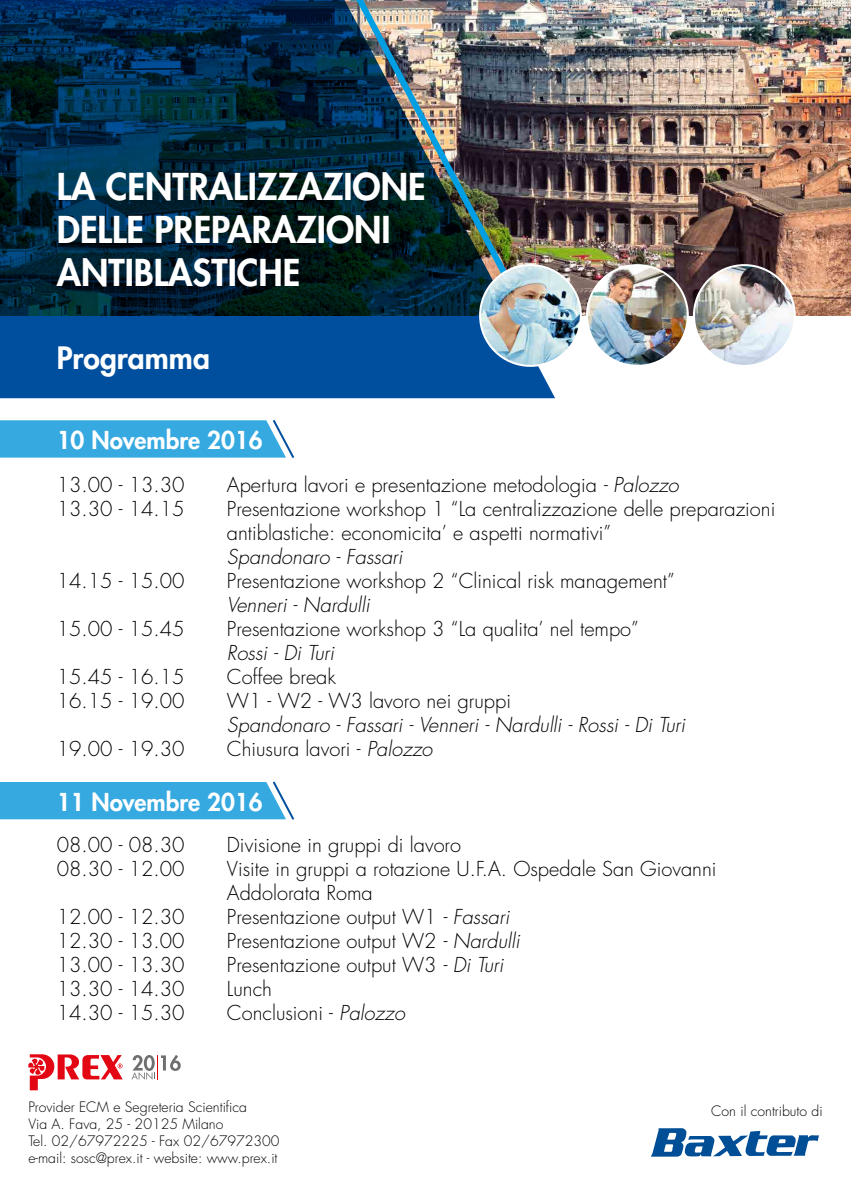
<style>
.page{position:relative;width:851px;height:1191px;background:#fff}
.page>*{position:absolute;margin:0;border:0;box-sizing:border-box;transform-origin:0 0}
.t1{font:800 36px/43.2px "Futura Std";color:#fff}
.t2{font:800 30px "Futura Std";color:#fff}
.t3{font:800 24px "Futura Std";color:#fff}
.t4{font:300 20px/24px "Futura Std";color:#000}
.t5{font:italic 300 20px "Futura Std";color:#000}
.t6{font:300 14px/16.8px "Futura Std";color:#000}
.s1{font-style:italic}
</style>
<div class="page">
<img style="left:555px;top:0;width:295px;height:315px">
<svg style="left:0;top:0;width:555px;height:398px;background:#033358"></svg>
<img style="left:323px;top:0;width:215px;height:331px">
<img style="left:693px;top:265px;width:101px;height:101px;border-radius:50px">
<div style="left:692px;top:264px;width:103px;height:103px;border:2px solid #fff;border-radius:50%"></div>
<img style="left:587px;top:265px;width:100px;height:101px;border-radius:50px">
<div style="left:586px;top:264px;width:102px;height:103px;border:2px solid #fff;border-radius:50%"></div>
<img style="left:480px;top:265px;width:100px;height:101px;border-radius:50px">
<div style="left:479px;top:264px;width:102px;height:103px;border:2px solid #fff;border-radius:50%"></div>
<svg style="left:28px;top:1054px;width:95px;height:36px"></svg>
<svg style="left:131px;top:1055px;width:50px;height:24px"></svg>
<svg style="left:651px;top:1128px;width:167px;height:28px"></svg>
<svg style="left:0;top:420px;width:295px;height:38px;background:#44aee2"></svg>
<svg style="left:0;top:781px;width:295px;height:39px;background:#48b0e3"></svg>
<h1 class="t1" style="left:57px;top:165px;width:370px">LA CENTRALIZZAZIONE<br>DELLE PREPARAZIONI<br>ANTIBLASTICHE</h1>
<h2 class="t2" style="left:57px;top:339px;width:155px">Programma</h2>
<p class="t3" style="left:57px;top:425px;width:207px">10 Novembre 2016</p>
<p class="t4" style="left:57px;top:473px;width:129px">13.00 - 13.30</p>
<p class="t4" style="left:227px;top:473px;width:453px">Apertura lavori e presentazione metodologia <span class="s1">- Palozzo</span></p>
<p class="t4" style="left:57px;top:497px;width:129px">13.30 - 14.15</p>
<p class="t4" style="left:227px;top:497px;width:550px">Presentazione workshop 1 “La centralizzazione delle preparazioni antiblastiche: economicita’ e aspetti normativi”</p>
<p class="t5" style="left:227px;top:544px;width:177px">Spandonaro - Fassari</p>
<p class="t4" style="left:57px;top:569px;width:129px">14.15 - 15.00</p>
<p class="t4" style="left:227px;top:569px;width:449px">Presentazione workshop 2 “Clinical risk management”</p>
<p class="t5" style="left:227px;top:592px;width:144px">Venneri - Nardulli</p>
<p class="t4" style="left:57px;top:617px;width:129px">15.00 - 15.45</p>
<p class="t4" style="left:227px;top:617px;width:413px">Presentazione workshop 3 “La qualita’ nel tempo”</p>
<p class="t5" style="left:227px;top:640px;width:109px">Rossi - Di Turi</p>
<p class="t4" style="left:57px;top:665px;width:129px">15.45 - 16.15</p>
<p class="t4" style="left:227px;top:665px;width:111px">Coffee break</p>
<p class="t4" style="left:57px;top:689px;width:129px">16.15 - 19.00</p>
<p class="t4" style="left:227px;top:689px;width:285px">W1 - W2 - W3 lavoro nei gruppi</p>
<p class="t5" style="left:227px;top:712px;width:459px">Spandonaro - Fassari - Venneri - Nardulli - Rossi - Di Turi</p>
<p class="t4" style="left:57px;top:737px;width:129px">19.00 - 19.30</p>
<p class="t4" style="left:227px;top:737px;width:207px">Chiusura lavori - <span class="s1">Palozzo</span></p>
<p class="t3" style="left:57px;top:786px;width:207px">11 Novembre 2016</p>
<p class="t4" style="left:57px;top:833px;width:129px">08.00 - 08.30</p>
<p class="t4" style="left:227px;top:833px;width:236px">Divisione in gruppi di lavoro</p>
<p class="t4" style="left:57px;top:857px;width:129px">08.30 - 12.00</p>
<p class="t4" style="left:227px;top:857px;width:491px">Visite in gruppi a rotazione U.F.A. Ospedale San Giovanni<br>Addolorata Roma</p>
<p class="t4" style="left:57px;top:905px;width:129px">12.00 - 12.30</p>
<p class="t4" style="left:227px;top:905px;width:284px">Presentazione output W1 <span class="s1">- Fassari</span></p>
<p class="t4" style="left:57px;top:929px;width:129px">12.30 - 13.00</p>
<p class="t4" style="left:227px;top:929px;width:294px">Presentazione output W2 <span class="s1">- Nardulli</span></p>
<p class="t4" style="left:57px;top:953px;width:129px">13.00 - 13.30</p>
<p class="t4" style="left:227px;top:953px;width:278px">Presentazione output W3 <span class="s1">- Di Turi</span></p>
<p class="t4" style="left:57px;top:977px;width:129px">13.30 - 14.30</p>
<p class="t4" style="left:227px;top:977px;width:47px">Lunch</p>
<p class="t4" style="left:57px;top:1001px;width:129px">14.30 - 15.30</p>
<p class="t4" style="left:227px;top:1001px;width:179px">Conclusioni - <span class="s1">Palozzo</span></p>
<p class="t6" style="left:28px;top:1099px;width:252px">Provider ECM e Segreteria Scientifica<br>Via A. Fava, 25 - 20125 Milano<br>Tel. 02/67972225 - Fax 02/67972300 e-mail: sosc@prex.it - website: www.prex.it</p>
<p class="t6" style="left:711px;top:1103px;width:113px">Con il contributo di</p>
</div>
